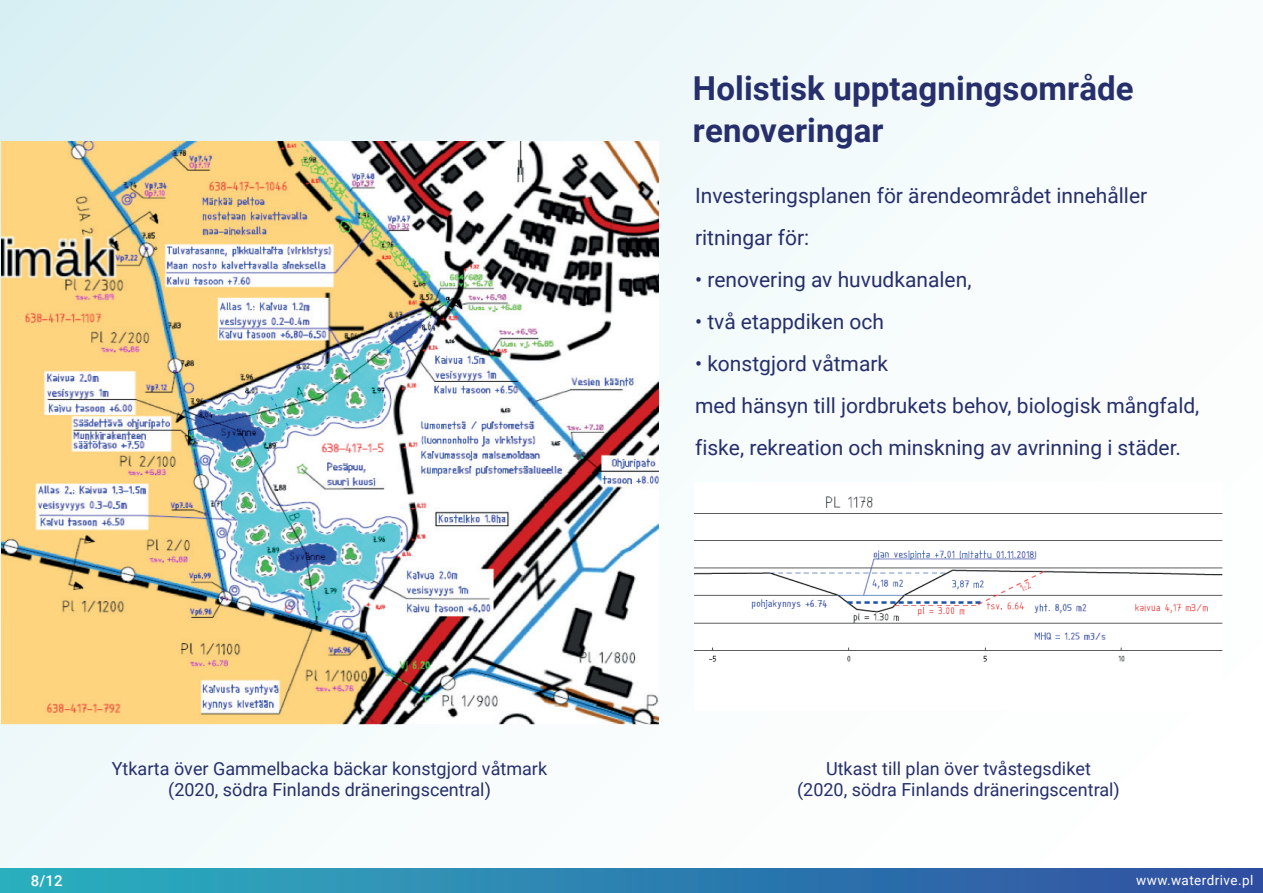
<style>
.page{position:relative;width:1263px;height:893px;background:#fff}
.page>*{position:absolute;margin:0;border:0;box-sizing:border-box;transform-origin:0 0}
.t1{font:700 33px/42px "Roboto";letter-spacing:.005em;color:#262f6b}
.t2{font:21px/42px "Roboto";color:#262f6b}
.t3{font:18px/21px "Roboto";color:#262f6b;text-align:center}
.t4{font:500 15px "Roboto";color:#fff}
.t5{font:13.5px "Roboto";letter-spacing:.03em;color:#fff}
</style>
<div class="page">
<div style="left:0;top:0;width:1263px;height:893px;background:linear-gradient(to right,#e6f5f7,#fefefe)"></div>
<div style="left:0;top:868px;width:1263px;height:25px;background:linear-gradient(to right,#2bb2c0,#2f4ea1)"></div>
<img style="left:1px;top:141px;width:657px;height:584px">
<img style="left:695px;top:483px;width:527px;height:227px">
<h1 class="t1" style="left:693px;top:66px;width:442px">Holistisk upptagningsområde renoveringar</h1>
<p class="t3" style="left:112px;top:757px;width:437px">Ytkarta över Gammelbacka bäckar konstgjord våtmark (2020, södra Finlands dräneringscentral)</p>
<p class="t2" style="left:695px;top:174px;width:454px">Investeringsplanen för ärendeområdet innehåller ritningar för:</p>
<p class="t2" style="left:695px;top:258px;width:278px">• renovering av huvudkanalen,</p>
<p class="t2" style="left:695px;top:300px;width:190px">• två etappdiken och</p>
<p class="t2" style="left:695px;top:342px;width:506px">• konstgjord våtmark<br>med hänsyn till jordbrukets behov, biologisk mångfald, fiske, rekreation och minskning av avrinning i städer.</p>
<p class="t3" style="left:797px;top:757px;width:324px">Utkast till plan över tvåstegsdiket<br>(2020, södra Finlands dräneringscentral)</p>
<p class="t4" style="left:31px;top:870px;width:33px">8/12</p>
<p class="t5" style="left:1136px;top:871px;width:119px">www.waterdrive.pl</p>
</div>
